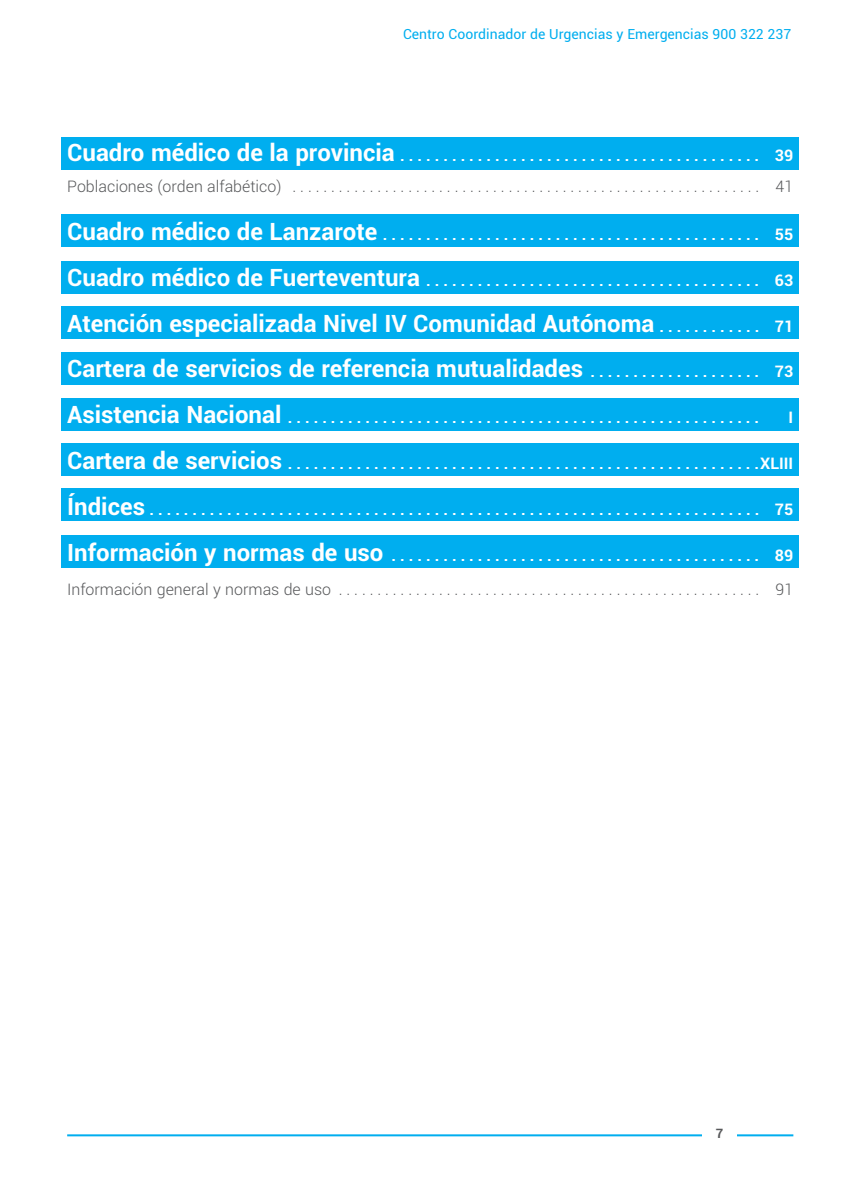
<style>
.page{position:relative;width:851px;height:1192px;background:#fff}
.page>*{position:absolute;margin:0;border:0;box-sizing:border-box;transform-origin:0 0}
.t1{font:700 24px/45.8px "Roboto";color:#fff}
.t2{font:700 16px "Roboto";color:#fff}
.t3{font:300 16px/31.4px "Roboto";color:#57585a}
.t4{font:14px "Roboto";color:#00aeef}
.t5{font:700 13px "Roboto";color:#57585a}
.s1{font-weight:700;font-size:24px;color:#fff}
.s2{font-weight:700;color:#fff}
.s3{font-size:24px}
.s4{font-size:16px}
</style>
<div class="page">
<div style="left:61px;top:352px;width:737px;height:33px;background:#00aeef"></div>
<div style="left:61px;top:535px;width:737px;height:33px;background:#00aeef"></div>
<div style="left:61px;top:488px;width:737px;height:33px;background:#00aeef"></div>
<div style="left:61px;top:443px;width:737px;height:33px;background:#00aeef"></div>
<div style="left:61px;top:397px;width:737px;height:33px;background:#00aeef"></div>
<div style="left:61px;top:214px;width:737px;height:33px;background:#00aeef"></div>
<div style="left:61px;top:306px;width:737px;height:33px;background:#00aeef"></div>
<div style="left:61px;top:260px;width:737px;height:33px;background:#00aeef"></div>
<div style="left:61px;top:137px;width:737px;height:33px;background:#00aeef"></div>
<hr style="left:67px;top:1134px;width:726px;height:2px;background:#00aeef">
<div style="left:702px;top:1123px;width:34px;height:23px;background:#fff"></div>
<p class="t4" style="left:403px;top:28px;width:389px">Centro Coordinador de Urgencias y Emergencias 900 322 237</p>
<p class="t3" style="left:67px;top:141px;width:727px"><span class="s1">Cuadro médico de la provincia</span> <span class="s2">. . . . . . . . . . . . . . . . . . . . . . . . . . . . . . . . . . . . . . . . . . 39<br></span>Poblaciones (orden alfabético) . . . . . . . . . . . . . . . . . . . . . . . . . . . . . . . . . . . . . . . . . . . . . . . . . . . . . . . . . . . . . 41</p>
<p class="t2" style="left:67px;top:228px;width:727px"><span class="s3">Cuadro médico de Lanzarote</span> . . . . . . . . . . . . . . . . . . . . . . . . . . . . . . . . . . . . . . . . . . . . 55</p>
<p class="t2" style="left:67px;top:273px;width:727px"><span class="s3">Cuadro médico de Fuerteventura</span> . . . . . . . . . . . . . . . . . . . . . . . . . . . . . . . . . . . . . . . 63</p>
<h1 class="t1" style="left:67px;top:302px;width:727px">Atención especializada Nivel IV Comunidad Autónoma <span class="s4">. . . . . . . . . . . . 71<br></span>Cartera de servicios de referencia mutualidades <span class="s4">. . . . . . . . . . . . . . . . . . . . 73</span></h1>
<p class="t2" style="left:67px;top:411px;width:693px"><span class="s3">Asistencia Nacional</span> . . . . . . . . . . . . . . . . . . . . . . . . . . . . . . . . . . . . . . . . . . . . . . . . . . . . . . .</p>
<p class="t2" style="left:788px;top:411px;width:6px">I</p>
<p class="t2" style="left:67px;top:457px;width:727px"><span class="s3">Cartera de servicios</span> . . . . . . . . . . . . . . . . . . . . . . . . . . . . . . . . . . . . . . . . . . . . . . . . . . . . . . .XLIII</p>
<p class="t2" style="left:67px;top:502px;width:727px"><span class="s3">Índices</span> . . . . . . . . . . . . . . . . . . . . . . . . . . . . . . . . . . . . . . . . . . . . . . . . . . . . . . . . . . . . . . . . . . . . . . . 75</p>
<p class="t3" style="left:67px;top:539px;width:727px;line-height:34.2px"><span class="s1">Información y normas de uso</span> <span class="s2">. . . . . . . . . . . . . . . . . . . . . . . . . . . . . . . . . . . . . . . . . . . 89<br></span>Información general y normas de uso . . . . . . . . . . . . . . . . . . . . . . . . . . . . . . . . . . . . . . . . . . . . . . . . . . . . . . . 91</p>
<p class="t5" style="left:715px;top:1128px;width:9px">7</p>
</div>
